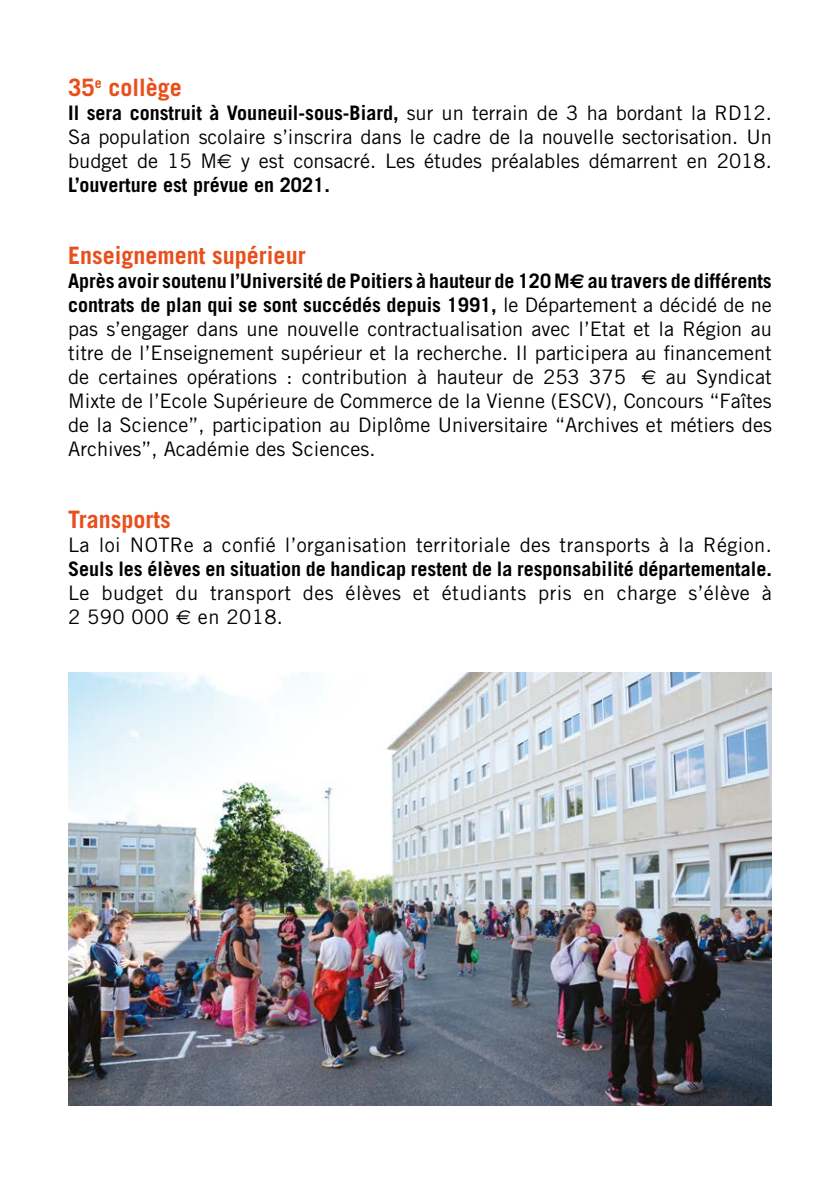
<style>
.page{position:relative;width:840px;height:1191px;background:#fff}
.page>*{position:absolute;margin:0;border:0;box-sizing:border-box;transform-origin:0 0}
.t1{font:700 24px "Trade Gothic";color:#e94e1b}
.t2{font:20px/24px "Trade Gothic";letter-spacing:.02em;color:#000;text-align:justify}
.t3{font:700 20px "Trade Gothic";color:#000}
.s1{font-weight:700}
.s2{font-family:"Euro Sans"}
.s3{font-family:"Euro Sans";font-weight:700}
</style>
<div class="page">
<img style="left:68px;top:672px;width:703px;height:434px">
<p class="t1" style="left:68px;top:73px;width:115px">35<sup>e</sup> collège</p>
<p class="t2" style="left:68px;top:101px;width:705px"><span class="s1">Il sera construit à Vouneuil-sous-Biard,</span> sur un terrain de 3 ha bordant la RD12.<br>Sa population scolaire s’inscrira dans le cadre de la nouvelle sectorisation. Un budget de 15 M<span class="s2">€</span> y est consacré. Les études préalables démarrent en 2018.<br><span class="s1">L’ouverture est prévue en 2021.</span></p>
<p class="t1" style="left:68px;top:241px;width:239px">Enseignement supérieur</p>
<p class="t2" style="left:68px;top:269px;width:705px"><span class="s1">Après avoir soutenu l’Université de Poitiers à hauteur de 120 M</span><span class="s3">€</span> <span class="s1">au travers de différents contrats de plan qui se sont succédés depuis 1991,</span> le Département a décidé de ne pas s’engager dans une nouvelle contractualisation avec l’Etat et la Région au titre de l’Enseignement supérieur et la recherche. Il participera au financement de certaines opérations : contribution à hauteur de 253 375 <span class="s2">€</span> au Syndicat Mixte de l’Ecole Supérieure de Commerce de la Vienne (ESCV), Concours “Faîtes de la Science”, participation au Diplôme Universitaire “Archives et métiers des Archives”, Académie des Sciences.</p>
<p class="t1" style="left:68px;top:505px;width:104px">Transports</p>
<p class="t2" style="left:68px;top:533px;width:705px">La loi NOTRe a confié l’organisation territoriale des transports à la Région.</p>
<p class="t3" style="left:68px;top:557px;width:705px">Seuls les élèves en situation de handicap restent de la responsabilité départementale.</p>
<p class="t2" style="left:68px;top:581px;width:704px">Le budget du transport des élèves et étudiants pris en charge s’élève à<br>2 590 000 <span class="s2">€</span> en 2018.</p>
</div>
